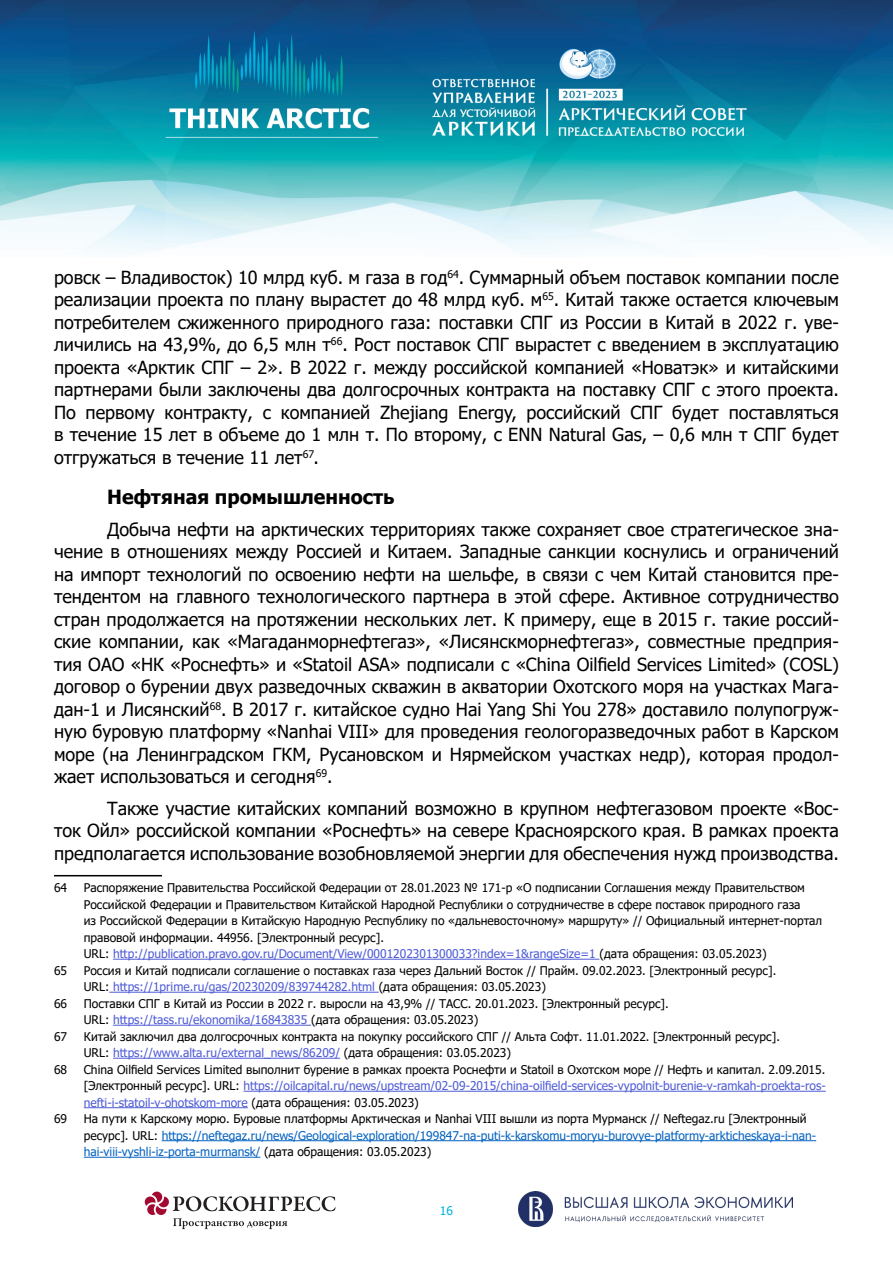
<style>
.page{position:relative;width:893px;height:1263px;background:#fff}
.page>*{position:absolute;margin:0;border:0;box-sizing:border-box;transform-origin:0 0}
.заголовок_нумер{font:700 19.5px "Tahoma";color:#000}
.Основной_текст{font:18px/22.5px "Tahoma";color:#000;text-align:justify}
.сноски{font:12px/16.5px "Tahoma";color:#000}
.сноски-2{font:12px/16.5px "Tahoma";color:#0563c1}
.t1{font:12px "Tahoma";color:#00b5da}
.s1{color:#4f5cd6}
.s2{color:#000}
</style>
<div class="page">
<img style="left:0;top:0;width:893px;height:252px">
<img style="left:519px;top:1191px;width:274px;height:35px">
<svg style="left:145px;top:1191px;width:191px;height:38px"></svg>
<hr style="left:54px;top:875px;width:108px;height:1px;background:#000">
<hr style="left:113px;top:959px;width:486px;height:1px;background:#4f5cd6">
<hr style="left:109px;top:992px;width:270px;height:1px;background:#4f5cd6">
<hr style="left:113px;top:1025px;width:198px;height:1px;background:#4f5cd6">
<hr style="left:113px;top:1058px;width:227px;height:1px;background:#4f5cd6">
<hr style="left:243px;top:1091px;width:583px;height:1px;background:#4f5cd6">
<hr style="left:84px;top:1107px;width:164px;height:1px;background:#4f5cd6">
<hr style="left:162px;top:1140px;width:654px;height:1px;background:#0563c1">
<hr style="left:84px;top:1157px;width:176px;height:1px;background:#0563c1">
<p class="Основной_текст" style="left:54px;top:267px;width:786px">ровск – Владивосток) 10 млрд куб. м газа в год<sup>64</sup>. Суммарный объем поставок компании после реализации проекта по плану вырастет до 48 млрд куб. м<sup>65</sup>. Китай также остается ключевым потребителем сжиженного природного газа: поставки СПГ из России в Китай в 2022 г. уве&shy;личились на 43,9%, до 6,5 млн т<sup>66</sup>. Рост поставок СПГ вырастет с введением в эксплуатацию проекта «Арктик СПГ – 2». В 2022 г. между российской компанией «Новатэк» и китайскими партнерами были заключены два долгосрочных контракта на поставку СПГ с этого проекта.<br>По первому контракту, с компанией Zhejiang Energy, российский СПГ будет поставляться в течение 15 лет в объеме до 1 млн т. По второму, с ENN Natural Gas, – 0,6 млн т СПГ будет отгружаться в течение 11 лет<sup>67</sup>.</p>
<p class="заголовок_нумер" style="left:107px;top:483px;width:289px">Нефтяная промышленность</p>
<p class="Основной_текст" style="left:54px;top:519px;width:786px;text-indent:53px">Добыча нефти на арктических территориях также сохраняет свое стратегическое зна&shy;чение в отношениях между Россией и Китаем. Западные санкции коснулись и ограничений на импорт технологий по освоению нефти на шельфе, в связи с чем Китай становится пре&shy;тендентом на главного технологического партнера в этой сфере. Активное сотрудничество стран продолжается на протяжении нескольких лет. К примеру, еще в 2015 г. такие россий&shy;ские компании, как «Магаданморнефтегаз», «Лисянскморнефтегаз», совместные предприя&shy;тия ОАО «НК «Роснефть» и «Statoil ASA» подписали с «China Oilfield Services Limited» (COSL) договор о бурении двух разведочных скважин в акватории Охотского моря на участках Мага&shy;дан-1 и Лисянский<sup>68</sup>. В 2017 г. китайское судно Hai Yang Shi You 278» доставило полупогруж&shy;ную буровую платформу «Nanhai VIII» для проведения геологоразведочных работ в Карском море (на Ленинградском ГКМ, Русановском и Нярмейском участках недр), которая продол&shy;жает использоваться и сегодня<sup>69</sup>.</p>
<p class="Основной_текст" style="left:54px;top:798px;width:786px;text-indent:53px">Также участие китайских компаний возможно в крупном нефтегазовом проекте «Вос&shy;ток Ойл» российской компании «Роснефть» на севере Красноярского края. В рамках проекта предполагается использование возобновляемой энергии для обеспечения нужд производства.</p>
<p class="сноски" style="left:54px;top:880px;width:15px">64</p>
<p class="сноски" style="left:84px;top:880px;width:740px">Распоряжение Правительства Российской Федерации от 28.01.2023 № 171-р «О подписании Соглашения между Правительством Российской Федерации и Правительством Китайской Народной Республики о сотрудничестве в сфере поставок природного газа<br>из Российской Федерации в Китайскую Народную Республику по «дальневосточному» маршруту» // Официальный интернет-портал правовой информации. 44956. [Электронный ресурс].<br>URL: <span class="s1">http://publication.pravo.gov.ru/Document/View/0001202301300033?index=1&amp;rangeSize=1</span> (дата обращения: 03.05.2023)</p>
<p class="сноски" style="left:54px;top:963px;width:15px">65</p>
<p class="сноски" style="left:84px;top:963px;width:694px">Россия и Китай подписали соглашение о поставках газа через Дальний Восток // Прайм. 09.02.2023. [Электронный ресурс].<br>URL: <span class="s1">https://1prime.ru/gas/20230209/839744282.html</span> (дата обращения: 03.05.2023)</p>
<p class="сноски" style="left:54px;top:996px;width:15px">66</p>
<p class="сноски" style="left:84px;top:996px;width:587px">Поставки СПГ в Китай из России в 2022 г. выросли на 43,9% // ТАСС. 20.01.2023. [Электронный ресурс].<br>URL: <span class="s1">https://tass.ru/ekonomika/16843835</span> (дата обращения: 03.05.2023)</p>
<p class="сноски" style="left:54px;top:1029px;width:15px">67</p>
<p class="сноски" style="left:84px;top:1029px;width:698px">Китай заключил два долгосрочных контракта на покупку российского СПГ // Альта Софт. 11.01.2022. [Электронный ресурс].<br>URL: <span class="s1">https://www.alta.ru/external_news/86209/</span> (дата обращения: 03.05.2023)</p>
<p class="сноски" style="left:54px;top:1062px;width:15px">68</p>
<p class="сноски" style="left:84px;top:1062px;width:743px;text-align:justify">China Oilfield Services Limited выполнит бурение в рамках проекта Роснефти и Statoil в Охотском море // Нефть и капитал. 2.09.2015. [Электронный ресурс]. URL: <span class="s1">https://oilcapital.ru/news/upstream/02-09-2015/china-oilfield-services-vypolnit-burenie-v-ramkah-proekta-ros&shy;nefti-i-statoil-v-ohotskom-more</span> (дата обращения: 03.05.2023)</p>
<p class="сноски" style="left:54px;top:1111px;width:15px">69</p>
<p class="сноски-2" style="left:84px;top:1111px;width:734px"><span class="s2">На пути к Карскому морю. Буровые платформы Арктическая и Nanhai VIII вышли из порта Мурманск // Neftegaz.ru [Электронный ресурс]. URL:</span> https://neftegaz.ru/news/Geological-exploration/199847-na-puti-k-karskomu-moryu-burovye-platformy-arkticheskaya-i-nan&shy;hai-viii-vyshli-iz-porta-murmansk/ <span class="s2">(дата обращения: 03.05.2023)</span></p>
<p class="t1" style="left:440px;top:1203px;width:15px">16</p>
</div>
